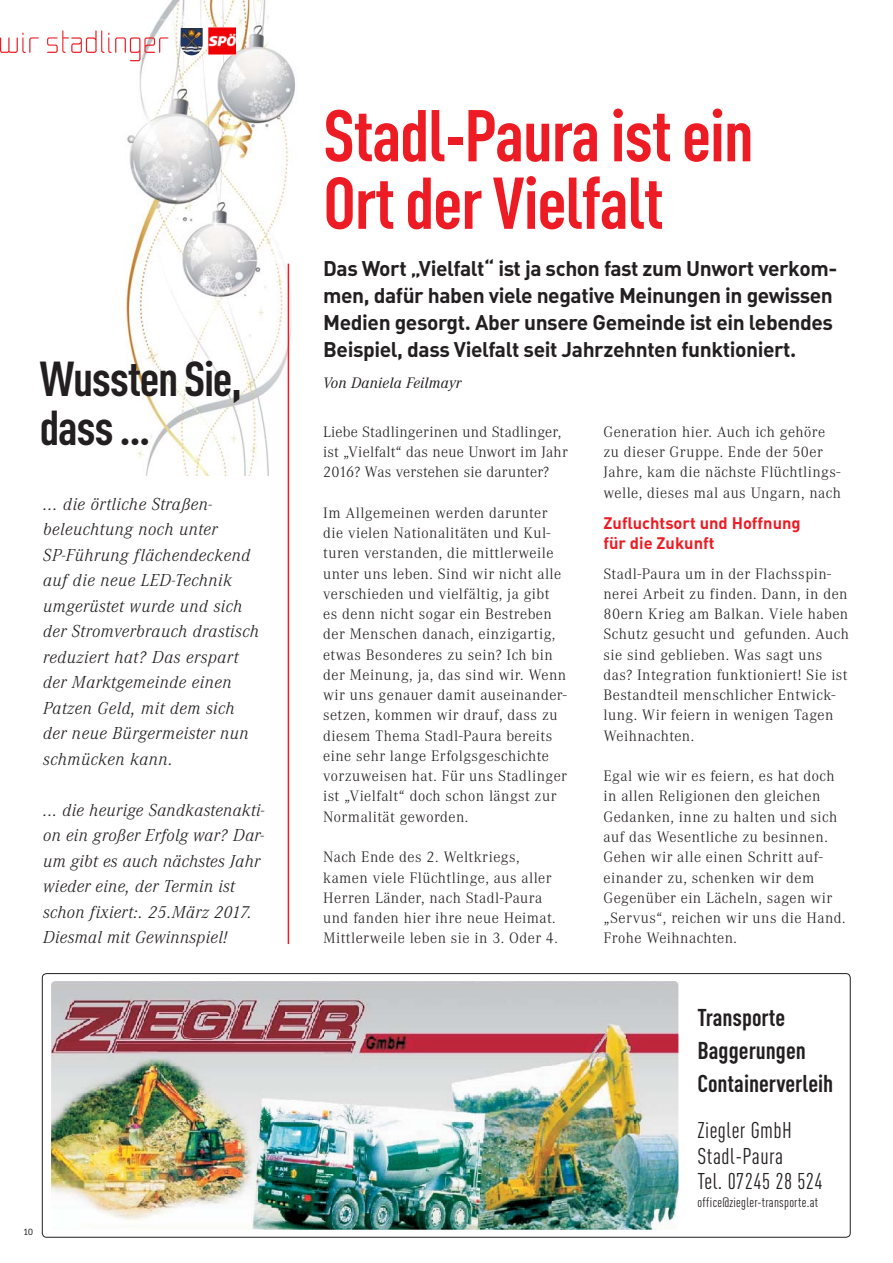
<style>
.page{position:relative;width:893px;height:1263px;background:#fff}
.page>*{position:absolute;margin:0;border:0;box-sizing:border-box;transform-origin:0 0}
.t1{font:700 72px/67.5px "CADIN Condensed";letter-spacing:-.02em;color:#ed1c24}
.t2{font:700 48.3px/48.3px "CADIN Condensed";letter-spacing:-.03em;color:#231f20}
.t3{font:700 24px/33px "CADIN Condensed";color:#231f20}
.t4{font:22.5px/25.5px "CADIN Condensed";letter-spacing:.02em;color:#231f20}
.t5{font:700 21px/27px "CADIN Caps";letter-spacing:-.02em;color:#231f20}
.t6{font:italic 300 18px/25.5px "Corporate A";letter-spacing:.03em;color:#231f20}
.t7{font:700 16.5px/19.8px "CADIN Caps";color:#ed1c24}
.t8{font:300 15.75px/20.2px "Corporate A";letter-spacing:.03em;color:#231f20}
.t9{font:italic 15.75px "Corporate A";letter-spacing:.01em;color:#231f20}
.t10{font:13.5px "CADIN Condensed";letter-spacing:.02em;color:#231f20}
.t11{font:10.5px "CADIN Caps";color:#231f20}
</style>
<div class="page">
<img style="left:125px;top:0;width:171px;height:476px">
<svg style="left:0;top:30px;width:169px;height:31px"></svg>
<img style="left:209px;top:28px;width:26px;height:26px">
<img style="left:181px;top:28px;width:21px;height:27px">
<img style="left:51px;top:981px;width:627px;height:249px;border-radius:4px">
<hr style="left:288px;top:264px;width:1px;height:680px;background:#ed1c24">
<h2 class="t2" style="left:40px;top:361px;width:204px">Wussten Sie, dass ...</h2>
<p class="t6" style="left:43px;top:493px;width:217px">... die örtliche Straßen&shy;beleuchtung noch unter<br>SP-Führung flächendeckend auf die neue LED-Technik umgerüstet wurde und sich der Stromverbrauch drastisch reduziert hat? Das erspart der Marktgemeinde einen<br>Patzen Geld, mit dem sich der neue Bürgermeister nun schmücken kann.</p>
<p class="t6" style="left:43px;top:799px;width:223px">... die heurige Sandkastenakti&shy;on ein großer Erfolg war? Dar&shy;um gibt es auch nächstes Jahr wieder eine, der Termin ist schon fixiert:. 25.März 2017.<br>Diesmal mit Gewinnspiel!</p>
<p class="t11" style="left:24px;top:1227px;width:11px">10</p>
<h1 class="t1" style="left:323px;top:111px;width:432px">Stadl-Paura ist ein<br>Ort der Vielfalt</h1>
<h3 class="t5" style="left:323px;top:258px;width:516px">Das Wort „Vielfalt“ ist ja schon fast zum Unwort verkom&shy;men, dafür haben viele negative Meinungen in gewissen Medien gesorgt. Aber unsere Gemeinde ist ein lebendes Beispiel, dass Vielfalt seit Jahrzehnten funktioniert.</h3>
<p class="t9" style="left:323px;top:377px;width:140px">Von Daniela Feilmayr</p>
<p class="t8" style="left:323px;top:423px;width:246px">Liebe Stadlingerinen und Stadlinger, ist „Vielfalt“ das neue Unwort im Jahr<br>2016? Was verstehen sie darunter?</p>
<p class="t8" style="left:323px;top:504px;width:245px">Im Allgemeinen werden darunter die vielen Nationalitäten und Kul&shy;turen verstanden, die mittlerweile unter uns leben. Sind wir nicht alle verschieden und vielfältig, ja gibt es denn nicht sogar ein Bestreben der Menschen danach, einzigartig, etwas Besonderes zu sein? Ich bin der Meinung, ja, das sind wir. Wenn wir uns genauer damit auseinander&shy;setzen, kommen wir drauf, dass zu diesem Thema Stadl-Paura bereits eine sehr lange Erfolgsgeschichte vorzuweisen hat. Für uns Stadlinger ist „Vielfalt“ doch schon längst zur Normalität geworden.</p>
<p class="t8" style="left:323px;top:848px;width:236px">Nach Ende des 2. Weltkriegs, kamen viele Flüchtlinge, aus aller Herren Länder, nach Stadl-Paura und fanden hier ihre neue Heimat.<br>Mittlerweile leben sie in 3. Oder 4.</p>
<p class="t8" style="left:603px;top:423px;width:239px">Generation hier. Auch ich gehöre zu dieser Gruppe. Ende der 50er Jahre, kam die nächste Flüchtlings&shy;welle, dieses mal aus Ungarn, nach</p>
<p class="t7" style="left:603px;top:515px;width:199px">Zufluchtsort und Hoffnung für die Zukunft</p>
<p class="t8" style="left:603px;top:565px;width:247px">Stadl-Paura um in der Flachsspin&shy;nerei Arbeit zu finden. Dann, in den<br>80ern Krieg am Balkan. Viele haben<br>Schutz gesucht und gefunden. Auch sie sind geblieben. Was sagt uns das? Integration funktioniert! Sie ist<br>Bestandteil menschlicher Entwick&shy;lung. Wir feiern in wenigen Tagen<br>Weihnachten.</p>
<p class="t8" style="left:603px;top:767px;width:244px">Egal wie wir es feiern, es hat doch in allen Religionen den gleichen<br>Gedanken, inne zu halten und sich auf das Wesentliche zu besinnen.<br>Gehen wir alle einen Schritt auf&shy;einander zu, schenken wir dem<br>Gegenüber ein Lächeln, sagen wir „Servus“, reichen wir uns die Hand.<br>Frohe Weihnachten.</p>
<h3 class="t3" style="left:697px;top:1004px;width:137px">Transporte<br>Baggerungen<br>Containerverleih</h3>
<h3 class="t4" style="left:697px;top:1120px;width:127px">Ziegler GmbH<br>Stadl-Paura<br>Tel. 07245 28 524</h3>
<p class="t10" style="left:697px;top:1198px;width:122px">office@ziegler-transporte.at</p>
</div>
